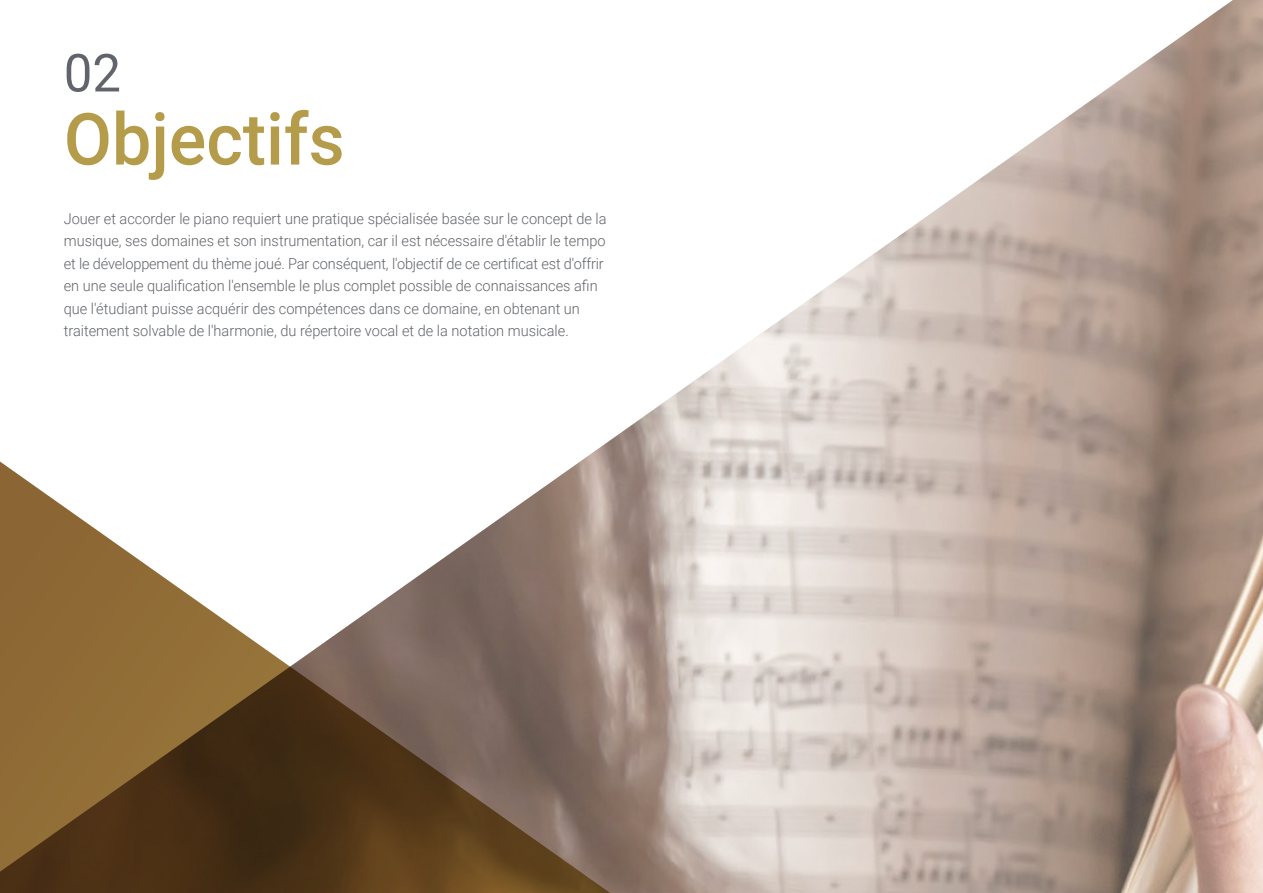
<style>
.page{position:relative;width:1263px;height:893px;background:#fff}
.page>*{position:absolute;margin:0;border:0;box-sizing:border-box;transform-origin:0 0}
.t1{font:500 72px "Roboto";color:#b49c4b}
.t2{font:52.5px "Roboto";color:#61646a}
.t3{font:300 15px/22.5px "Roboto";color:#61646a}
</style>
<div class="page">
<img style="left:602px;top:0;width:661px;height:893px">
<svg style="left:0;top:446px;width:640px;height:447px"></svg>
<h2 class="t2" style="left:64px;top:36px;width:59px">02</h2>
<h1 class="t1" style="left:64px;top:89px;width:282px">Objectifs</h1>
<p class="t3" style="left:64px;top:207px;width:544px">Jouer et accorder le piano requiert une pratique spécialisée basée sur le concept de la musique, ses domaines et son instrumentation, car il est nécessaire d'établir le tempo et le développement du thème joué. Par conséquent, l'objectif de ce certificat est d'offrir en une seule qualification l'ensemble le plus complet possible de connaissances afin que l'étudiant puisse acquérir des compétences dans ce domaine, en obtenant un traitement solvable de l'harmonie, du répertoire vocal et de la notation musicale.</p>
</div>
